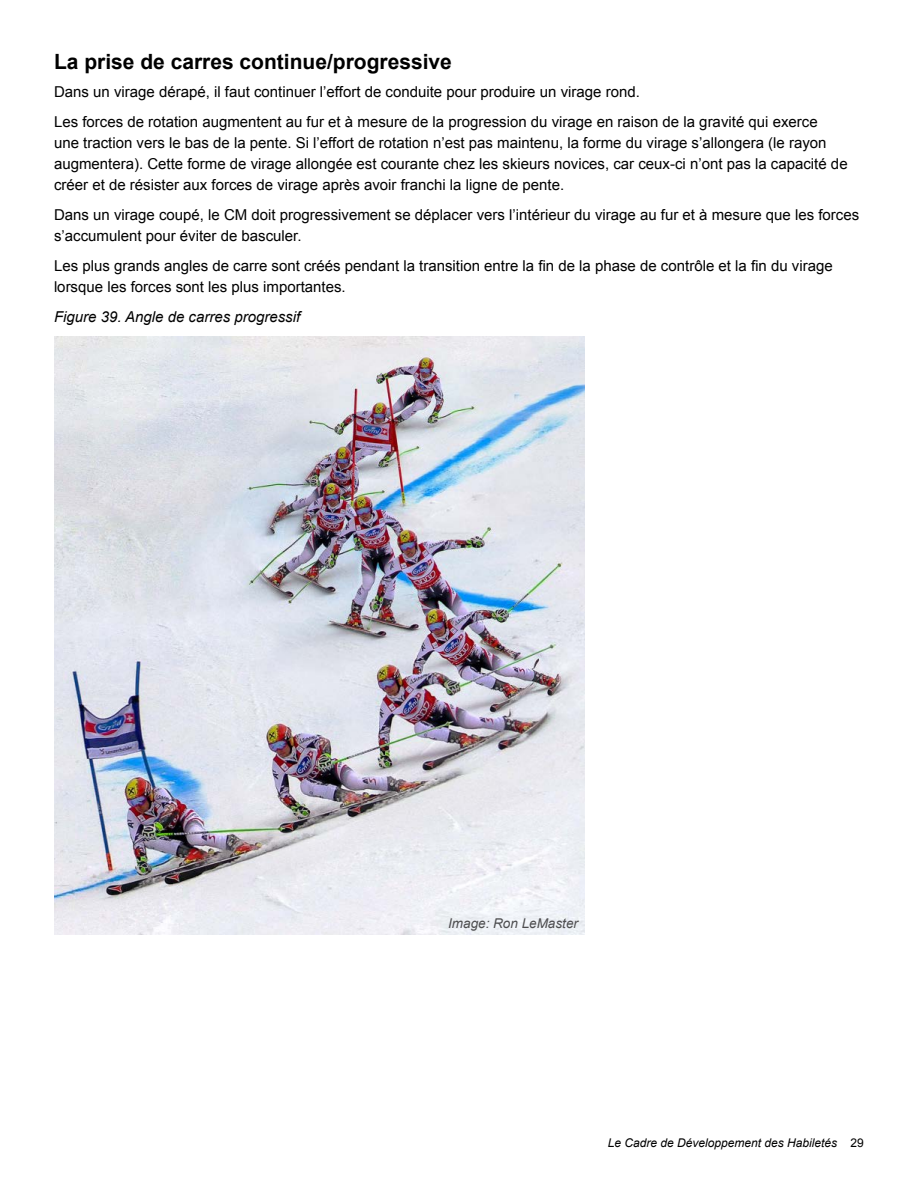
<style>
.page{position:relative;width:918px;height:1188px;background:#fff}
.page>*{position:absolute;margin:0;border:0;box-sizing:border-box;transform-origin:0 0}
.t1{font:700 21px "Arial";color:#000}
.t2{font:15px/21px "Arial";color:#000}
.t3{font:italic 15px "Arial";color:#000}
.t4{font:italic 13.5px "Arial";color:#4d4d4f}
.t5{font:italic 12px "Arial";color:#000101}
.s1{font-style:normal}
</style>
<div class="page">
<img style="left:54px;top:336px;width:530px;height:599px">
<h1 class="t1" style="left:54px;top:48px;width:399px">La prise de carres continue/progressive</h1>
<p class="t2" style="left:54px;top:77px;width:765px;line-height:29.8px">Dans un virage dérapé, il faut continuer l’effort de conduite pour produire un virage rond.<br>Les forces de rotation augmentent au fur et à mesure de la progression du virage en raison de la gravité qui exerce</p>
<p class="t2" style="left:54px;top:132px;width:795px">une traction vers le bas de la pente. Si l’effort de rotation n’est pas maintenu, la forme du virage s’allongera (le rayon augmentera). Cette forme de virage allongée est courante chez les skieurs novices, car ceux-ci n’ont pas la capacité de créer et de résister aux forces de virage après avoir franchi la ligne de pente.</p>
<p class="t2" style="left:54px;top:204px;width:807px">Dans un virage coupé, le CM doit progressivement se déplacer vers l’intérieur du virage au fur et à mesure que les forces s’accumulent pour éviter de basculer.</p>
<p class="t2" style="left:54px;top:255px;width:780px">Les plus grands angles de carre sont créés pendant la transition entre la fin de la phase de contrôle et la fin du virage lorsque les forces sont les plus importantes.</p>
<p class="t3" style="left:54px;top:307px;width:248px">Figure 39. Angle de carres progressif</p>
<p class="t4" style="left:448px;top:915px;width:131px">Image: Ron LeMaster</p>
<p class="t5" style="left:608px;top:1135px;width:258px">Le Cadre de Développement des Habiletés <span class="s1">29</span></p>
</div>
